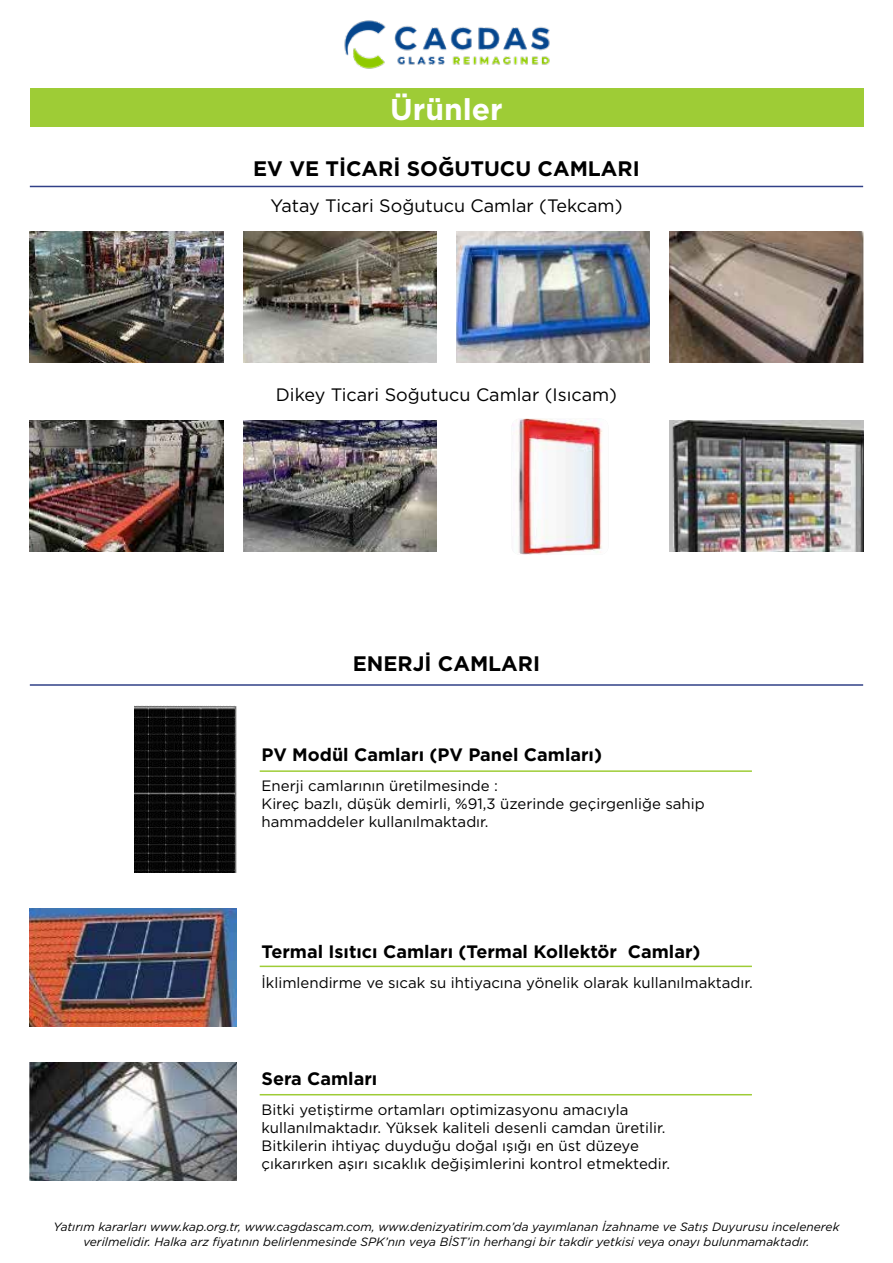
<style>
.page{position:relative;width:893px;height:1263px;background:#fff}
.page>*{position:absolute;margin:0;border:0;box-sizing:border-box;transform-origin:0 0}
.t1{font:700 30px "Gotham";color:#fff}
.t2{font:700 21px "Gotham";color:#000}
.t3{font:700 18px "Gotham";color:#000}
.t4{font:18px "Gotham";color:#000}
.t5{font:15px/18px "Gotham";color:#000}
.t6{font:italic 12px/14.4px "Gotham";color:#000;text-align:center}
</style>
<div class="page">
<img style="left:344px;top:20px;width:206px;height:49px">
<div style="left:30px;top:88px;width:833px;height:39px;background:#9ecc36"></div>
<img style="left:30px;top:232px;width:194px;height:130px">
<img style="left:243px;top:232px;width:194px;height:130px">
<img style="left:456px;top:232px;width:194px;height:130px">
<img style="left:669px;top:232px;width:194px;height:130px">
<img style="left:30px;top:421px;width:194px;height:130px">
<img style="left:243px;top:421px;width:194px;height:130px">
<img style="left:669px;top:421px;width:194px;height:130px">
<img style="left:512px;top:419px;width:91px;height:136px">
<hr style="left:30px;top:186px;width:833px;height:1px;background:#314087">
<hr style="left:30px;top:684px;width:833px;height:2px;background:#314087">
<img style="left:135px;top:705px;width:101px;height:167px">
<img style="left:30px;top:909px;width:206px;height:117px">
<img style="left:30px;top:1063px;width:206px;height:117px">
<hr style="left:260px;top:770px;width:492px;height:2px;background:#9ecc36">
<hr style="left:260px;top:965px;width:492px;height:2px;background:#9ecc36">
<hr style="left:260px;top:1094px;width:492px;height:1px;background:#9ecc36">
<h1 class="t1" style="left:390px;top:89px;width:114px">Ürünler</h1>
<h2 class="t2" style="left:253px;top:154px;width:388px">EV VE TİCARİ SOĞUTUCU CAMLARI</h2>
<p class="t4" style="left:270px;top:194px;width:353px">Yatay Ticari Soğutucu Camlar (Tekcam)</p>
<p class="t4" style="left:276px;top:383px;width:343px">Dikey Ticari Soğutucu Camlar (Isıcam)</p>
<h2 class="t2" style="left:353px;top:649px;width:189px">ENERJİ CAMLARI</h2>
<p class="t3" style="left:262px;top:743px;width:342px">PV Modül Camları (PV Panel Camları)</p>
<p class="t5" style="left:262px;top:777px;width:445px">Enerji camlarının üretilmesinde :<br>Kireç bazlı, düşük demirli, %91,3 üzerinde geçirgenliğe sahip hammaddeler kullanılmaktadır.</p>
<p class="t3" style="left:262px;top:940px;width:440px">Termal Isıtıcı Camları (Termal Kollektör Camlar)</p>
<p class="t5" style="left:262px;top:974px;width:493px">İklimlendirme ve sıcak su ihtiyacına yönelik olarak kullanılmaktadır.</p>
<p class="t3" style="left:262px;top:1067px;width:117px">Sera Camları</p>
<p class="t5" style="left:262px;top:1101px;width:410px">Bitki yetiştirme ortamları optimizasyonu amacıyla kullanılmaktadır. Yüksek kaliteli desenli camdan üretilir.<br>Bitkilerin ihtiyaç duyduğu doğal ışığı en üst düzeye çıkarırken aşırı sıcaklık değişimlerini kontrol etmektedir.</p>
<p class="t6" style="left:53px;top:1220px;width:787px">Yatırım kararları www.kap.org.tr, www.cagdascam.com, www.denizyatirim.com’da yayımlanan İzahname ve Satış Duyurusu incelenerek verilmelidir. Halka arz fiyatının belirlenmesinde SPK’nın veya BİST’in herhangi bir takdir yetkisi veya onayı bulunmamaktadır.</p>
</div>
